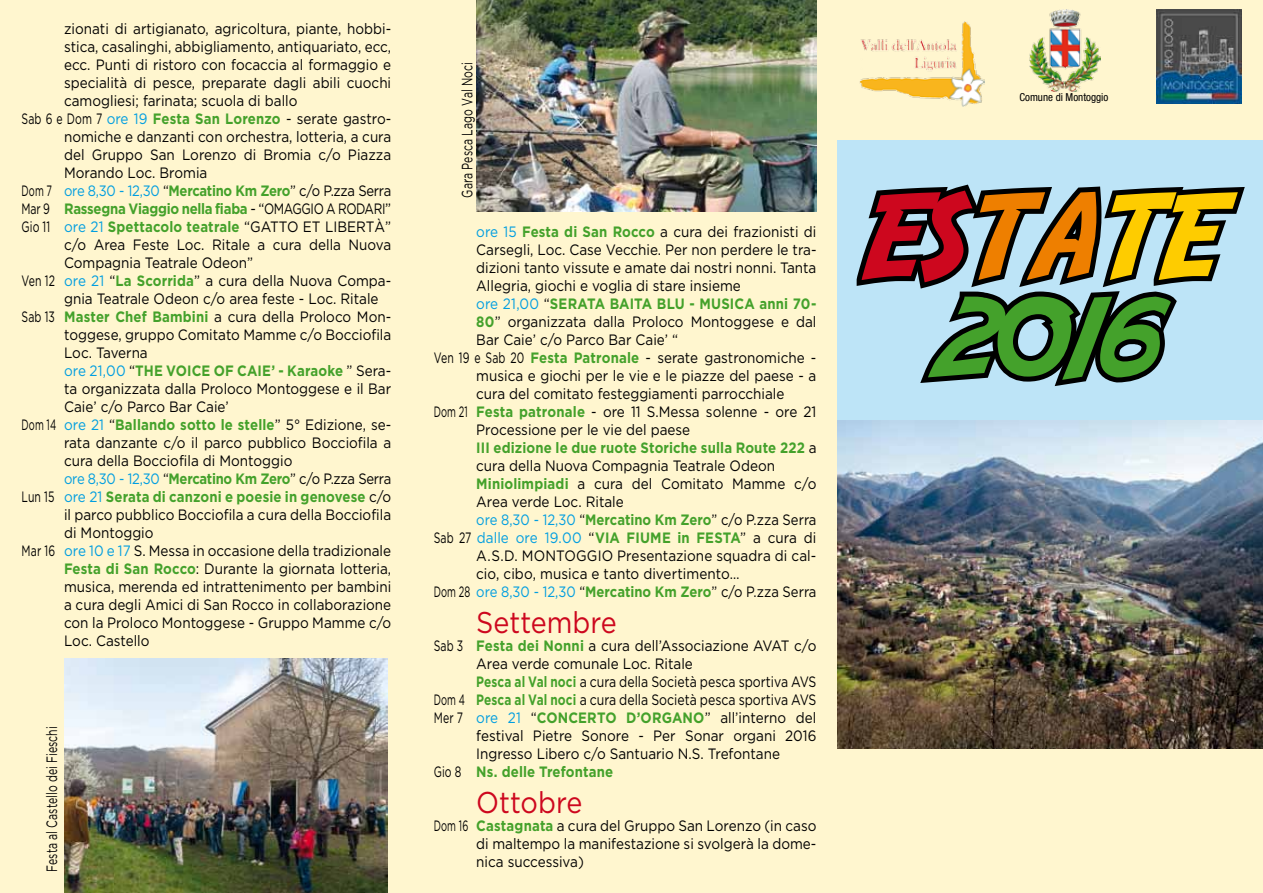
<style>
.page{position:relative;width:1263px;height:893px;background:#fff6cf}
.page>*{position:absolute;margin:0;border:0;box-sizing:border-box;transform-origin:0 0}
.t1{font:133.65px "Adventure";color:#44a12b}
.t2{font:117px "Adventure";color:#cd071e}
.t3{font:30px "Gotham";color:#cd071e;scale:.9 1}
.t4{font:15px "Gotham";color:#000;scale:.9 1}
.t5{font:15px "Gotham";color:#000;scale:.7 1}
.t6{font:15px/18px "Gotham";color:#000;text-align:justify;scale:.62 1}
.t7{font:700 15px "Gotham";letter-spacing:.01em;color:#44a12b;scale:.88 1}
.t8{font:15px "Gotham";letter-spacing:-.02em;color:#000;scale:.62 1}
.t9{font:15px "Gotham";color:#000;scale:.82 1}
.t10{font:700 15px "Gotham";letter-spacing:-.02em;color:#44a12b;scale:.88 1}
.t11{font:15px "Gotham";letter-spacing:-.02em;color:#000;scale:.87 1}
.t12{font:15px "Gotham";color:#000;scale:.87 1}
.t13{font:condensed 10.95px "Helvetica Neue";color:#000}
.s1{color:#009ee0}
.s2{font-weight:700;color:#44a12b}
.s3{font-weight:400;color:#000}
.s4{font-weight:400;color:#009ee0}
.s5{color:#ee7f00}
.s6{color:#fecc00}
</style>
<div class="page">
<div style="left:838px;top:140px;width:425px;height:280px;background:#bde4f7"></div>
<img style="left:859px;top:22px;width:125px;height:84px">
<img style="left:1030px;top:9px;width:71px;height:83px">
<img style="left:1156px;top:9px;width:86px;height:95px">
<img style="left:838px;top:420px;width:425px;height:329px">
<svg style="left:856px;top:184px;width:389px;height:202px"></svg>
<img style="left:65px;top:658px;width:323px;height:235px">
<img style="left:476px;top:0;width:340px;height:212px">
<p class="t4" style="left:64px;top:20px;width:365px">zionati di artigianato, agricoltura, piante, hobbi-</p>
<p class="t4" style="left:64px;top:38px;width:365px">stica, casalinghi, abbigliamento, antiquariato, ecc,</p>
<p class="t4" style="left:64px;top:56px;width:365px">ecc. Punti di ristoro con focaccia al formaggio e</p>
<p class="t4" style="left:64px;top:74px;width:365px">specialità di pesce, preparate dagli abili cuochi</p>
<p class="t4" style="left:64px;top:92px;width:261px">camogliesi; farinata; scuola di ballo</p>
<p class="t5" style="left:22px;top:110px;width:530px">Sab 6 e Dom 7 <span class="s1">ore 19</span> <span class="s2">Festa San Lorenzo</span> - serate gastro-</p>
<p class="t4" style="left:64px;top:128px;width:365px">nomiche e danzanti con orchestra, lotteria, a cura</p>
<p class="t4" style="left:64px;top:146px;width:365px">del Gruppo San Lorenzo di Bromia c/o Piazza</p>
<p class="t4" style="left:64px;top:164px;width:161px">Morando Loc. Bromia</p>
<p class="t8" style="left:22px;top:182px;width:598px">Dom 7 <span class="s1">ore 8,30 - 12,30</span> “<span class="s2">Mercatino Km Zero</span>” c/o P.zza Serra</p>
<p class="t10" style="left:22px;top:200px;width:422px"><span class="s3">Mar 9</span> Rassegna Viaggio nella fiaba <span class="s3">- “OMAGGIO A RODARI”</span></p>
<p class="t5" style="left:22px;top:218px;width:530px">Gio 11 <span class="s1">ore 21</span> <span class="s2">Spettacolo teatrale</span> “GATTO ET LIBERTÀ”</p>
<p class="t4" style="left:64px;top:236px;width:365px">c/o Area Feste Loc. Ritale a cura della Nuova</p>
<p class="t4" style="left:64px;top:254px;width:212px">Compagnia Teatrale Odeon”</p>
<p class="t5" style="left:22px;top:272px;width:529px">Ven 12 <span class="s1">ore 21</span> “<span class="s2">La Scorrida</span>” a cura della Nuova Compa-</p>
<p class="t4" style="left:64px;top:290px;width:351px">gnia Teatrale Odeon c/o area feste - Loc. Ritale</p>
<p class="t5" style="left:22px;top:308px;width:530px">Sab 13 <span class="s2">Master Chef Bambini</span> a cura della Proloco Mon-</p>
<p class="t4" style="left:64px;top:326px;width:365px">toggese, gruppo Comitato Mamme c/o Bocciofila</p>
<p class="t4" style="left:64px;top:344px;width:95px">Loc. Taverna</p>
<p class="t7" style="left:64px;top:362px;width:373px"><span class="s4">ore 21,00</span> <span class="s3">“</span>THE VOICE OF CAIE’ - Karaoke <span class="s3">” Sera-</span></p>
<p class="t4" style="left:64px;top:380px;width:365px">ta organizzata dalla Proloco Montoggese e il Bar</p>
<p class="t4" style="left:64px;top:398px;width:185px">Caie’ c/o Parco Bar Caie’</p>
<p class="t6" style="left:22px;top:415px;width:598px">Dom 14 <span class="s1">ore 21</span> “<span class="s2">Ballando sotto le stelle</span>” 5° Edizione, se-</p>
<p class="t4" style="left:64px;top:434px;width:365px">rata danzante c/o il parco pubblico Bocciofila a</p>
<p class="t4" style="left:64px;top:452px;width:255px">cura della Bocciofila di Montoggio</p>
<p class="t11" style="left:64px;top:470px;width:377px"><span class="s1">ore 8,30 - 12,30</span> “<span class="s2">Mercatino Km Zero</span>” c/o P.zza Serra</p>
<p class="t7" style="left:22px;top:488px;width:422px"><span class="s3">Lun 15</span> <span class="s4">ore 21</span> Serata di canzoni e poesie in genovese <span class="s3">c/o</span></p>
<p class="t4" style="left:64px;top:506px;width:365px">il parco pubblico Bocciofila a cura della Bocciofila</p>
<p class="t4" style="left:64px;top:524px;width:101px">di Montoggio</p>
<p class="t5" style="left:22px;top:542px;width:529px">Mar 16 <span class="s1">ore 10 e 17</span> S. Messa in occasione della tradizionale</p>
<p class="t4" style="left:64px;top:560px;width:365px"><span class="s2">Festa di San Rocco</span>: Durante la giornata lotteria,</p>
<p class="t4" style="left:64px;top:578px;width:365px">musica, merenda ed intrattenimento per bambini</p>
<p class="t4" style="left:64px;top:596px;width:365px">a cura degli Amici di San Rocco in collaborazione</p>
<p class="t4" style="left:64px;top:614px;width:365px">con la Proloco Montoggese - Gruppo Mamme c/o</p>
<p class="t4" style="left:64px;top:632px;width:96px">Loc. Castello</p>
<p class="t5" style="left:43px;top:872px;width:209px;rotate:-90deg">Festa al Castello dei Fieschi</p>
<p class="t5" style="left:459px;top:198px;width:195px;rotate:-90deg">Gara Pesca Lago Val Noci</p>
<p class="t4" style="left:476px;top:223px;width:379px"><span class="s1">ore 15</span> <span class="s2">Festa di San Rocco</span> a cura dei frazionisti di</p>
<p class="t4" style="left:476px;top:241px;width:379px">Carsegli, Loc. Case Vecchie. Per non perdere le tra-</p>
<p class="t4" style="left:476px;top:259px;width:379px">dizioni tanto vissute e amate dai nostri nonni. Tanta</p>
<p class="t4" style="left:476px;top:277px;width:295px">Allegria, giochi e voglia di stare insieme</p>
<p class="t7" style="left:476px;top:295px;width:388px"><span class="s4">ore 21,00</span> <span class="s3">“</span>SERATA BAITA BLU - MUSICA anni 70-</p>
<p class="t4" style="left:476px;top:313px;width:379px"><span class="s2">80</span>” organizzata dalla Proloco Montoggese e dal</p>
<p class="t4" style="left:476px;top:331px;width:226px">Bar Caie’ c/o Parco Bar Caie’ “</p>
<p class="t5" style="left:434px;top:349px;width:548px">Ven 19 e Sab 20 <span class="s2">Festa Patronale</span> - serate gastronomiche -</p>
<p class="t4" style="left:476px;top:367px;width:379px">musica e giochi per le vie e le piazze del paese - a</p>
<p class="t4" style="left:476px;top:385px;width:344px">cura del comitato festeggiamenti parrocchiale</p>
<p class="t6" style="left:434px;top:402px;width:619px">Dom 21 <span class="s2">Festa patronale</span> - ore 11 S.Messa solenne - ore 21</p>
<p class="t4" style="left:476px;top:421px;width:239px">Processione per le vie del paese</p>
<p class="t7" style="left:476px;top:439px;width:388px">III edizione le due ruote Storiche sulla Route 222 <span class="s3">a</span></p>
<p class="t4" style="left:476px;top:457px;width:333px">cura della Nuova Compagnia Teatrale Odeon</p>
<p class="t4" style="left:476px;top:475px;width:379px"><span class="s2">Miniolimpiadi</span> a cura del Comitato Mamme c/o</p>
<p class="t4" style="left:476px;top:493px;width:165px">Area verde Loc. Ritale</p>
<p class="t12" style="left:476px;top:511px;width:393px"><span class="s1">ore 8,30 - 12,30</span> “<span class="s2">Mercatino Km Zero</span>” c/o P.zza Serra</p>
<p class="t7" style="left:434px;top:529px;width:436px"><span class="s3">Sab 27</span> <span class="s4">dalle ore 19.00</span> <span class="s3">“</span>VIA FIUME in FESTA<span class="s3">” a cura di</span></p>
<p class="t4" style="left:476px;top:547px;width:379px">A.S.D. MONTOGGIO Presentazione squadra di cal-</p>
<p class="t4" style="left:476px;top:565px;width:294px">cio, cibo, musica e tanto divertimento…</p>
<p class="t6" style="left:434px;top:582px;width:619px">Dom 28 <span class="s1">ore 8,30 - 12,30</span> “<span class="s2">Mercatino Km Zero</span>” c/o P.zza Serra</p>
<h3 class="t3" style="left:476px;top:606px;width:158px">Settembre</h3>
<p class="t5" style="left:434px;top:637px;width:548px">Sab 3 <span class="s2">Festa dei Nonni</span> a cura dell’Associazione AVAT c/o</p>
<p class="t4" style="left:476px;top:655px;width:242px">Area verde comunale Loc. Ritale</p>
<p class="t9" style="left:476px;top:673px;width:416px"><span class="s2">Pesca al Val noci</span> a cura della Società pesca sportiva AVS</p>
<p class="t6" style="left:434px;top:690px;width:619px">Dom 4 <span class="s2">Pesca al Val noci</span> a cura della Società pesca sportiva AVS</p>
<p class="t5" style="left:434px;top:709px;width:548px">Mer 7 <span class="s1">ore 21</span> “<span class="s2">CONCERTO D’ORGANO</span>” all’interno del</p>
<p class="t4" style="left:476px;top:727px;width:379px">festival Pietre Sonore - Per Sonar organi 2016</p>
<p class="t4" style="left:476px;top:745px;width:339px">Ingresso Libero c/o Santuario N.S. Trefontane</p>
<p class="t7" style="left:434px;top:763px;width:206px"><span class="s3">Gio 8</span> Ns. delle Trefontane</p>
<h3 class="t3" style="left:476px;top:786px;width:119px">Ottobre</h3>
<p class="t6" style="left:476px;top:816px;width:550px;text-indent:-43px">Dom 16 <span class="s2">Castagnata</span> a cura del Gruppo San Lorenzo (in caso di maltempo la manifestazione si svolgerà la dome&shy;nica successiva)</p>
<p class="t13" style="left:1019px;top:91px;width:91px">Comune di Montoggio</p>
<h2 class="t2" style="left:861px;top:157px;width:378px">ES<span class="s5">TA</span><span class="s6">TE</span></h2>
<h1 class="t1" style="left:922px;top:256px;width:234px">2016</h1>
</div>
